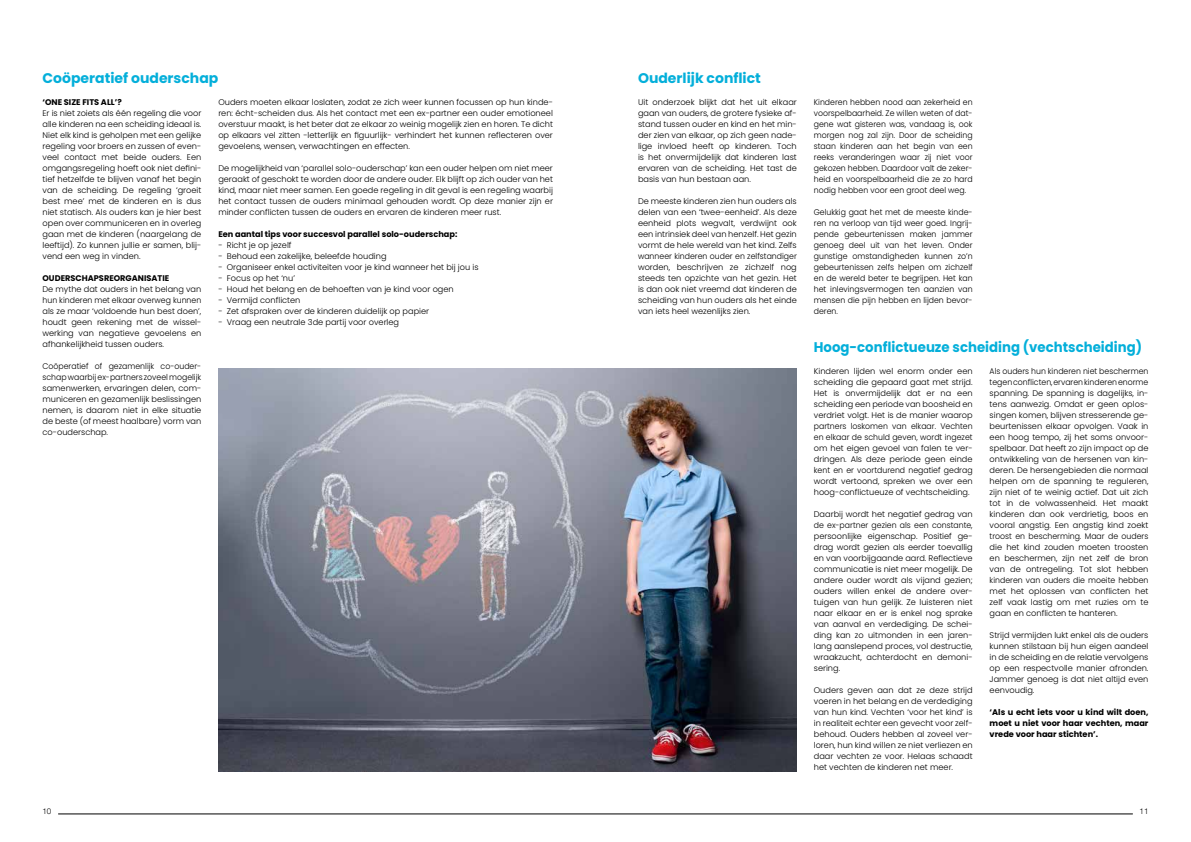
<style>
.page{position:relative;width:1191px;height:842px;background:#fff}
.page>*{position:absolute;margin:0;border:0;box-sizing:border-box;transform-origin:0 0}
.t1{font:700 14px "Poppins";color:#04afda;scale:.95 1}
.t2{font:700 14px "Poppins";color:#04afda}
.t3{font:300 8.2px/11px "Poppins";color:#000;text-align:justify}
.t4{font:300 8.2px/11px "Poppins";color:#000;text-align:justify;scale:.95 1}
.t5{font:700 8.2px/11px "Poppins";color:#000;text-align:justify}
.t6{font:300 8px "Helvetica Neue LT";color:#000}
</style>
<div class="page">
<hr style="left:58px;top:814px;width:1074px;height:1px;background:#000">
<img style="left:218px;top:369px;width:579px;height:402px">
<h1 class="t2" style="left:43px;top:70px;width:177px">Coöperatief ouderschap</h1>
<h1 class="t2" style="left:638px;top:70px;width:124px">Ouderlijk conflict</h1>
<p class="t5" style="left:43px;top:97px;width:81px">‘ONE SIZE FITS ALL’?</p>
<p class="t3" style="left:43px;top:108px;width:160px">Er is niet zoiets als één regeling die voor alle kinderen na een scheiding ideaal is.<br>Niet elk kind is geholpen met een gelijke regeling voor broers en zussen of even&shy;veel contact met beide ouders. Een omgangsregeling hoeft ook niet defini&shy;tief hetzelfde te blijven vanaf het begin van de scheiding. De regeling ‘groeit best mee’ met de kinderen en is dus niet statisch. Als ouders kan je hier best open over communiceren en in overleg gaan met de kinderen (naargelang de leeftijd). Zo kunnen jullie er samen, blij&shy;vend een weg in vinden.</p>
<p class="t5" style="left:43px;top:273px;width:128px">OUDERSCHAPSREORGANISATIE</p>
<p class="t3" style="left:43px;top:284px;width:160px">De mythe dat ouders in het belang van hun kinderen met elkaar overweg kunnen als ze maar ‘voldoende hun best doen’, houdt geen rekening met de wissel&shy;werking van negatieve gevoelens en afhankelijkheid tussen ouders.</p>
<p class="t4" style="left:43px;top:361px;width:169px">Coöperatief of gezamenlijk co-ouder&shy;schap waarbij ex-partners zoveel mogelijk samenwerken, ervaringen delen, com&shy;municeren en gezamenlijk beslissingen nemen, is daarom niet in elke situatie de beste (of meest haalbare) vorm van co-ouderschap.</p>
<p class="t3" style="left:218px;top:97px;width:336px">Ouders moeten elkaar loslaten, zodat ze zich weer kunnen focussen op hun kinde&shy;ren: écht-scheiden dus. Als het contact met een ex-partner een ouder emotioneel overstuur maakt, is het beter dat ze elkaar zo weinig mogelijk zien en horen. Te dicht op elkaars vel zitten -letterlijk en figuurlijk- verhindert het kunnen reflecteren over gevoelens, wensen, verwachtingen en effecten.</p>
<p class="t3" style="left:218px;top:163px;width:336px">De mogelijkheid van ‘parallel solo-ouderschap’ kan een ouder helpen om niet meer geraakt of geschokt te worden door de andere ouder. Elk blijft op zich ouder van het kind, maar niet meer samen. Een goede regeling in dit geval is een regeling waarbij het contact tussen de ouders minimaal gehouden wordt. Op deze manier zijn er minder conflicten tussen de ouders en ervaren de kinderen meer rust.</p>
<p class="t5" style="left:218px;top:229px;width:240px">Een aantal tips voor succesvol parallel solo-ouderschap:</p>
<p class="t3" style="left:218px;top:240px;width:75px">- Richt je op jezelf</p>
<p class="t3" style="left:218px;top:251px;width:170px">- Behoud een zakelijke, beleefde houding</p>
<p class="t3" style="left:218px;top:262px;width:262px">- Organiseer enkel activiteiten voor je kind wanneer het bij jou is</p>
<p class="t3" style="left:218px;top:273px;width:78px">- Focus op het ‘nu’</p>
<p class="t3" style="left:218px;top:284px;width:237px">- Houd het belang en de behoeften van je kind voor ogen</p>
<p class="t3" style="left:218px;top:295px;width:84px">- Vermijd conflicten</p>
<p class="t3" style="left:218px;top:306px;width:212px">- Zet afspraken over de kinderen duidelijk op papier</p>
<p class="t3" style="left:218px;top:317px;width:182px">- Vraag een neutrale 3de partij voor overleg</p>
<p class="t3" style="left:638px;top:97px;width:160px">Uit onderzoek blijkt dat het uit elkaar gaan van ouders, de grotere fysieke af&shy;stand tussen ouder en kind en het min&shy;der zien van elkaar, op zich geen nade&shy;lige invloed heeft op kinderen. Toch is het onvermijdelijk dat kinderen last ervaren van de scheiding. Het tast de basis van hun bestaan aan.</p>
<p class="t3" style="left:638px;top:196px;width:160px">De meeste kinderen zien hun ouders als delen van een ‘twee-eenheid’. Als deze eenheid plots wegvalt, verdwijnt ook een intrinsiek deel van henzelf. Het gezin vormt de hele wereld van het kind. Zelfs wanneer kinderen ouder en zelfstandiger worden, beschrijven ze zichzelf nog steeds ten opzichte van het gezin. Het is dan ook niet vreemd dat kinderen de scheiding van hun ouders als het einde van iets heel wezenlijks zien.</p>
<p class="t4" style="left:814px;top:97px;width:169px">Kinderen hebben nood aan zekerheid en voorspelbaarheid. Ze willen weten of dat&shy;gene wat gisteren was, vandaag is, ook morgen nog zal zijn. Door de scheiding staan kinderen aan het begin van een reeks veranderingen waar zij niet voor gekozen hebben. Daardoor valt de zeker&shy;heid en voorspelbaarheid die ze zo hard nodig hebben voor een groot deel weg.</p>
<p class="t4" style="left:814px;top:207px;width:169px">Gelukkig gaat het met de meeste kinde&shy;ren na verloop van tijd weer goed. Ingrij&shy;pende gebeurtenissen maken jammer genoeg deel uit van het leven. Onder gunstige omstandigheden kunnen zo’n gebeurtenissen zelfs helpen om zichzelf en de wereld beter te begrijpen. Het kan het inlevingsvermogen ten aanzien van mensen die pijn hebben en lijden bevor&shy;deren.</p>
<h1 class="t1" style="left:814px;top:339px;width:347px">Hoog-conflictueuze scheiding (vechtscheiding)</h1>
<p class="t3" style="left:814px;top:366px;width:160px">Kinderen lijden wel enorm onder een scheiding die gepaard gaat met strijd.<br>Het is onvermijdelijk dat er na een scheiding een periode van boosheid en verdriet volgt. Het is de manier waarop partners loskomen van elkaar. Vechten en elkaar de schuld geven, wordt ingezet om het eigen gevoel van falen te ver&shy;dringen. Als deze periode geen einde kent en er voortdurend negatief gedrag wordt vertoond, spreken we over een hoog-conflictueuze of vechtscheiding.</p>
<p class="t3" style="left:814px;top:509px;width:160px">Daarbij wordt het negatief gedrag van de ex-partner gezien als een constante, persoonlijke eigenschap. Positief ge&shy;drag wordt gezien als eerder toevallig en van voorbijgaande aard. Reflectieve communicatie is niet meer mogelijk. De andere ouder wordt als vijand gezien; ouders willen enkel de andere over&shy;tuigen van hun gelijk. Ze luisteren niet naar elkaar en er is enkel nog sprake van aanval en verdediging. De schei&shy;ding kan zo uitmonden in een jaren&shy;lang aanslepend proces, vol destructie, wraakzucht, achterdocht en demoni&shy;sering.</p>
<p class="t3" style="left:814px;top:685px;width:160px">Ouders geven aan dat ze deze strijd voeren in het belang en de verdediging van hun kind. Vechten ‘voor het kind’ is in realiteit echter een gevecht voor zelf&shy;behoud. Ouders hebben al zoveel ver&shy;loren, hun kind willen ze niet verliezen en daar vechten ze voor. Helaas schaadt het vechten de kinderen net meer.</p>
<p class="t4" style="left:989px;top:366px;width:169px">Als ouders hun kinderen niet beschermen tegen conflicten, ervaren kinderen enorme spanning. De spanning is dagelijks, in&shy;tens aanwezig. Omdat er geen oplos&shy;singen komen, blijven stresserende ge&shy;beurtenissen elkaar opvolgen. Vaak in een hoog tempo, zij het soms onvoor&shy;spelbaar. Dat heeft zo zijn impact op de ontwikkeling van de hersenen van kin&shy;deren. De hersengebieden die normaal helpen om de spanning te reguleren, zijn niet of te weinig actief. Dat uit zich tot in de volwassenheid. Het maakt kinderen dan ook verdrietig, boos en vooral angstig. Een angstig kind zoekt troost en bescherming. Maar de ouders die het kind zouden moeten troosten en beschermen, zijn net zelf de bron van de ontregeling. Tot slot hebben kinderen van ouders die moeite hebben met het oplossen van conflicten het zelf vaak lastig om met ruzies om te gaan en conflicten te hanteren.</p>
<p class="t3" style="left:989px;top:630px;width:160px">Strijd vermijden lukt enkel als de ouders kunnen stilstaan bij hun eigen aandeel in de scheiding en de relatie vervolgens op een respectvolle manier afronden.<br>Jammer genoeg is dat niet altijd even eenvoudig.</p>
<p class="t5" style="left:989px;top:707px;width:160px">‘Als u echt iets voor u kind wilt doen, moet u niet voor haar vechten, maar vrede voor haar stichten’.</p>
<p class="t6" style="left:43px;top:806px;width:10px">10</p>
<p class="t6" style="left:1139px;top:806px;width:10px">11</p>
</div>
